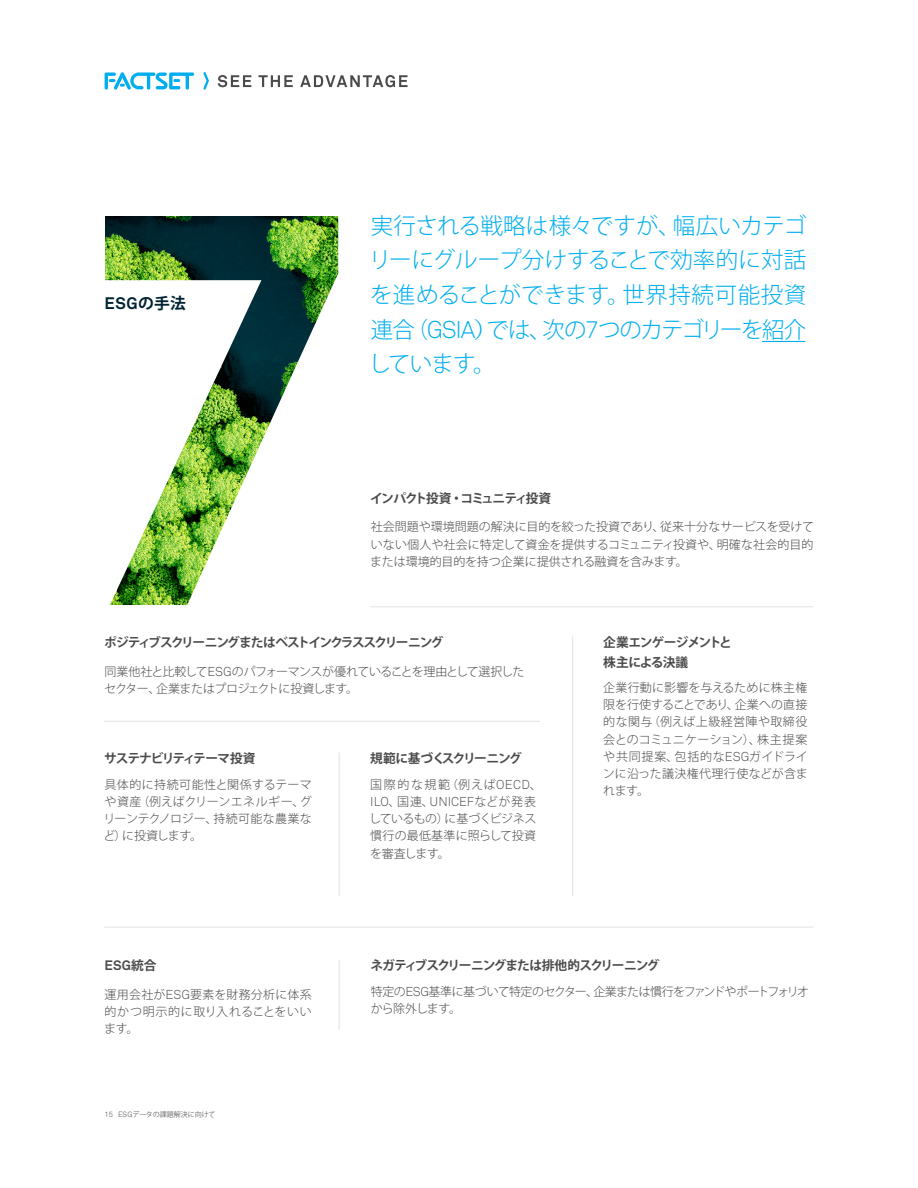
<style>
.page{position:relative;width:918px;height:1188px;background:#fff}
.page>*{position:absolute;margin:0;border:0;box-sizing:border-box;transform-origin:0 0}
.body{font:300 22.5px/34.5px "Koz Go Pro";letter-spacing:-.04em;color:#00aeef;text-align:justify}
.Call_Outs{font:700 16.5px "Akkurat Pro";color:#002333}
.Call_Outs-2{font:700 13.5px "Akkurat Pro";color:#4b4b4b}
.Call_Outs-3{font:700 12.75px/19.8px "Koz Go Pro";letter-spacing:-.09em;color:#4b4b4b}
.Call_Outs-4{font:700 12.75px "Koz Go Pro";letter-spacing:-.12em;color:#4b4b4b}
.Call_Outs-5{font:12.75px "Akkurat Light Pro";color:#4a4a4b}
.Call_Outs-6{font:300 12px/17.2px "Koz Go Pro";letter-spacing:-.02em;color:#4a4a4b;text-align:justify}
.Call_Outs-7{font:300 12px/16.8px "Koz Go Pro";letter-spacing:-.05em;color:#4a4a4b}
.Call_Outs-8{font:300 12px/16.8px "Koz Go Pro";letter-spacing:-.055em;color:#4a4a4b}
.Call_Outs-9{font:300 12px/17.1px "Koz Go Pro";letter-spacing:.02em;color:#4b4b4b;text-align:justify}
.Call_Outs-10{font:300 12px "Koz Go Pro";letter-spacing:.13em;color:#4a4a4b}
.t1{font:300 7.05px "Koz Go Pro";color:#3e3e3f}
.s1{font-family:"Koz Go Pro";font-size:15.75px}
.s2{font-family:"Akkurat Light Pro";font-weight:400;font-size:24px}
.s3{font-family:"Koz Min Pr 6 N";font-weight:400}
.s4{font-family:"Akkurat Light Pro";font-weight:400;font-size:12.75px}
.s5{font-family:"Koz Go Pro";font-weight:300;font-size:12px}
.s6{font-family:"Koz Go Pro";font-size:12.75px}
.s7{font-family:"Akkurat Pro";font-size:7.5px}
</style>
<div class="page">
<svg style="left:218px;top:75px;width:33px;height:12px"></svg>
<svg style="left:259px;top:75px;width:34px;height:12px"></svg>
<svg style="left:300px;top:75px;width:108px;height:12px"></svg>
<svg style="left:105px;top:72px;width:89px;height:18px"></svg>
<svg style="left:203px;top:72px;width:6px;height:18px"></svg>
<hr style="left:762px;top:341px;width:43px;height:1px;background:#00aeef">
<hr style="left:572px;top:637px;width:1px;height:260px;background:#e2e2e2">
<hr style="left:370px;top:606px;width:443px;height:1px;background:#e2e2e2">
<hr style="left:104px;top:721px;width:436px;height:1px;background:#e2e2e2">
<hr style="left:104px;top:927px;width:709px;height:1px;background:#e2e2e2">
<hr style="left:339px;top:753px;width:1px;height:144px;background:#e2e2e2">
<hr style="left:339px;top:960px;width:1px;height:70px;background:#e2e2e2">
<img style="left:105px;top:216px;width:233px;height:389px">
<p class="Call_Outs" style="left:105px;top:293px;width:83px">ESG<span class="s1">の手法</span></p>
<p class="body" style="left:369px;top:209px;width:439px">実行される戦略は様々ですが、幅広いカテゴリーにグループ分けすることで効率的に対話を進めることができます。世界持続可能投資連合（<span class="s2">GSIA</span><span class="s3">）</span>では、次の<span class="s2">7</span>つのカテゴリーを紹介しています。</p>
<p class="Call_Outs-4" style="left:370px;top:490px;width:182px">インパクト投資・コミュニティ投資</p>
<p class="Call_Outs-6" style="left:370px;top:518px;width:445px">社会問題や環境問題の解決に目的を絞った投資であり、従来十分なサービスを受けていない個人や社会に特定して資金を提供するコミュニティ投資や、明確な社会的目的または環境的目的を持つ企業に提供される融資を含みます。</p>
<p class="Call_Outs-4" style="left:104px;top:634px;width:341px">ポジティブスクリーニングまたはベストインクラススクリーニング</p>
<p class="Call_Outs-7" style="left:104px;top:663px;width:422px">同業他社と比較して<span class="s4">ESG</span>のパフォーマンスが優れていることを理由として選択したセクター、企業またはプロジェクトに投資します。</p>
<p class="Call_Outs-3" style="left:104px;top:750px;width:153px">サステナビリティテーマ投資</p>
<p class="Call_Outs-6" style="left:103px;top:776px;width:210px">具体的に持続可能性と関係するテーマや資産（例えばクリーンエネルギー、グリーンテクノロジー、持続可能な農業など）に投資します。</p>
<p class="Call_Outs-3" style="left:370px;top:750px;width:153px">規範に基づくスクリーニング</p>
<p class="Call_Outs-10" style="left:370px;top:777px;width:173px">国際的な規範（例えば<span class="s4">OECD</span>、</p>
<p class="Call_Outs-5" style="left:370px;top:794px;width:167px">ILO<span class="s5">、国連、</span>UNICEF<span class="s5">などが発表</span></p>
<p class="Call_Outs-6" style="left:369px;top:810px;width:169px">しているもの）に基づくビジネス慣行の最低基準に照らして投資を審査します。</p>
<p class="Call_Outs-3" style="left:603px;top:633px;width:130px">企業エンゲージメントと株主による決議</p>
<p class="Call_Outs-6" style="left:603px;top:679px;width:207px">企業行動に影響を与えるために株主権限を行使することであり、企業への直接的な関与（例えば上級経営陣や取締役会とのコミュニケーション）、株主提案や共同提案、包括的な<span class="s4">ESG</span>ガイドラインに沿った議決権代理行使などが含まれます。</p>
<p class="Call_Outs-2" style="left:105px;top:957px;width:54px">ESG<span class="s6">統合</span></p>
<p class="Call_Outs-9" style="left:104px;top:986px;width:209px">運用会社が<span class="s4">ESG</span>要素を財務分析に体系的かつ明示的に取り入れることをいいます。</p>
<p class="t1" style="left:105px;top:1110px;width:113px"><span class="s7">15 ESG</span>データの課題解決に向けて</p>
<p class="Call_Outs-3" style="left:370px;top:956px;width:291px">ネガティブスクリーニングまたは排他的スクリーニング</p>
<p class="Call_Outs-8" style="left:371px;top:983px;width:440px">特定の<span class="s4">ESG</span>基準に基づいて特定のセクター、企業または慣行をファンドやポートフォリオから除外します。</p>
</div>
